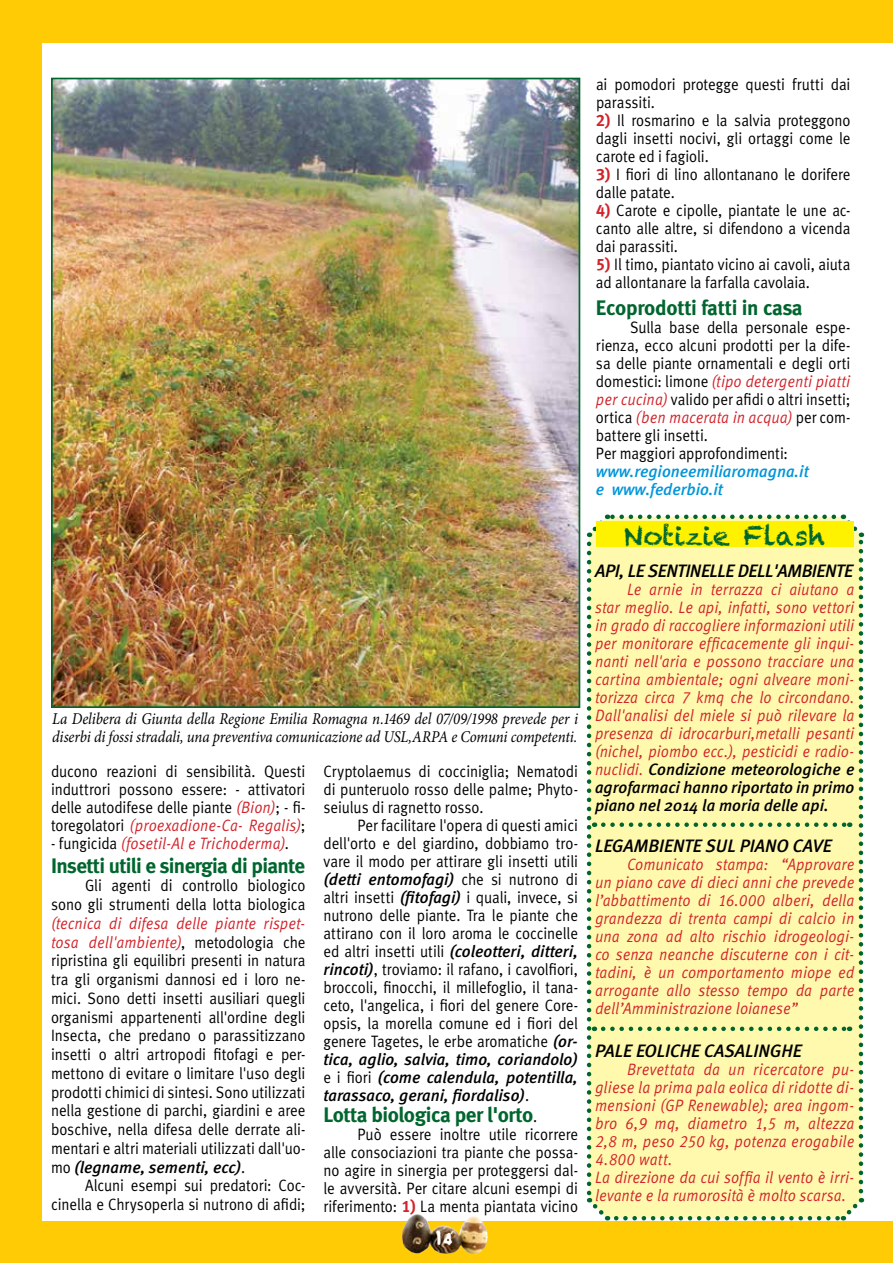
<style>
.page{position:relative;width:893px;height:1263px;background:#ffcb05}
.page>*{position:absolute;margin:0;border:0;box-sizing:border-box;transform-origin:0 0}
.t1{font:27px "Chalkduster";color:#00652e}
.t2{font:21px "Meta Bold CE";letter-spacing:-.025em;color:#00652e}
.t3{font:21px "Fur Extra Rounded";color:#fff}
.t4{font:italic 500 18px "Meta";color:#000}
.t5{font:italic 500 18px "Meta";letter-spacing:-.02em;color:#000}
.t6{font:16.5px/18px "Meta Normal";letter-spacing:-.005em;color:#000;text-align:justify;scale:.9 1}
.t7{font:16.5px/18px "Meta Correspondence Itali";letter-spacing:-.005em;color:#d2232a;scale:.9 1}
.t8{font:italic 500 16.5px/18px "Meta";color:#000;text-align:justify}
.t9{font:italic 16.5px/18px "Minion Pro";letter-spacing:-.01em;color:#000;scale:.9 1}
.t10{font:italic 500 16.5px/18px "Meta";color:#0095da}
.s1{font-family:"Meta Correspondence Itali";color:#d2232a}
.s2{font-family:"Meta Normal";color:#000}
.s3{font-family:"Meta Normal";font-weight:400;font-style:normal}
.s4{font-family:"Meta";font-weight:500;font-style:italic}
.s5{font-family:"Meta Normal";font-size:16.5px;color:#000}
.s6{font-family:"Meta Correspondence";font-weight:700;color:#d2232a}
.s7{font-family:"Meta Correspondence Itali";font-weight:400;font-style:normal;color:#d2232a}
</style>
<div class="page">
<div style="left:43px;top:43px;width:850px;height:1177px;background:#fff"></div>
<img style="left:402px;top:1214px;width:32px;height:39px">
<img style="left:54px;top:81px;width:523px;height:624px">
<div style="left:51px;top:78px;width:529px;height:630px;border:2px solid #00652e"></div>
<svg style="left:586px;top:514px;width:278px;height:707px;background:#f9f5a7"></svg>
<p class="t9" style="left:52px;top:710px;width:586px">La Delibera di Giunta della Regione Emilia Romagna n.1469 del 07/09/1998 prevede per i diserbi di fossi stradali, una preventiva comunicazione ad USL,ARPA e Comuni competenti.</p>
<p class="t6" style="left:51px;top:762px;width:284px">ducono reazioni di sensibilità. Questi induttrori possono essere: - attivatori delle autodifese delle piante <span class="s1">(Bion)</span>; - fi-</p>
<p class="t7" style="left:51px;top:816px;width:284px"><span class="s2">toregolatori</span> (proexadione-Ca- Regalis)<span class="s2">;</span></p>
<p class="t7" style="left:51px;top:834px;width:266px"><span class="s2">- fungicida</span> (fosetil-Al e Trichoderma)<span class="s2">.</span></p>
<p class="t2" style="left:51px;top:852px;width:255px">Insetti utili e sinergia di piante</p>
<p class="t6" style="left:51px;top:876px;width:284px;line-height:18.8px;text-align:right">Gli agenti di controllo biologico sono gli strumenti della lotta biologica</p>
<p class="t7" style="left:51px;top:913px;width:284px;line-height:18.8px">(tecnica di difesa delle piante rispet&shy;tosa dell'ambiente)<span class="s2">, metodologia che</span></p>
<p class="t6" style="left:51px;top:951px;width:284px;line-height:18.8px">ripristina gli equilibri presenti in natura tra gli organismi dannosi ed i loro ne&shy;mici. Sono detti insetti ausiliari quegli organismi appartenenti all'ordine degli Insecta, che predano o parassitizzano insetti o altri artropodi fitofagi e per&shy;mettono di evitare o limitare l'uso degli prodotti chimici di sintesi. Sono utilizzati nella gestione di parchi, giardini e aree boschive, nella difesa delle derrate ali&shy;mentari e altri materiali utilizzati dall'uo-</p>
<p class="t8" style="left:51px;top:1158px;width:196px"><span class="s3">mo</span> (legname, sementi, ecc)<span class="s3">.</span></p>
<p class="t6" style="left:51px;top:1176px;width:284px;line-height:18.8px;text-align:right">Alcuni esempi sui predatori: Coc&shy;cinella e Chrysoperla si nutrono di afidi;</p>
<p class="t6" style="left:323px;top:761px;width:284px">Cryptolaemus di cocciniglia; Nematodi di punteruolo rosso delle palme; Phyto&shy;seiulus di ragnetto rosso.</p>
<p class="t6" style="left:323px;top:815px;width:284px;text-indent:34px">Per facilitare l'opera di questi amici dell'orto e del giardino, dobbiamo tro&shy;vare il modo per attirare gli insetti utili</p>
<p class="t8" style="left:323px;top:869px;width:256px">(detti entomofagi) <span class="s3">che si nutrono di</span></p>
<p class="t6" style="left:323px;top:887px;width:284px">altri insetti <span class="s4">(fitofagi)</span> i quali, invece, si nutrono delle piante. Tra le piante che attirano con il loro aroma le coccinelle</p>
<p class="t8" style="left:323px;top:941px;width:256px"><span class="s3">ed altri insetti utili</span> (coleotteri, ditteri,</p>
<p class="t6" style="left:323px;top:959px;width:284px"><span class="s4">rincoti)</span>, troviamo: il rafano, i cavolfiori, broccoli, finocchi, il millefoglio, il tana&shy;ceto, l'angelica, i fiori del genere Core&shy;opsis, la morella comune ed i fiori del genere Tagetes, le erbe aromatiche <span class="s4">(or-</span></p>
<p class="t8" style="left:323px;top:1049px;width:256px">tica, aglio, salvia, timo, coriandolo) <span class="s3">e i fiori</span> (come calendula, potentilla, tarassaco, gerani, fiordaliso)<span class="s3">.</span></p>
<p class="t2" style="left:323px;top:1101px;width:215px">Lotta biologica per l'orto<span class="s5">.</span></p>
<p class="t6" style="left:323px;top:1124px;width:284px;text-indent:34px">Può essere inoltre utile ricorrere alle consociazioni tra piante che possa&shy;no agire in sinergia per proteggersi dal&shy;le avversità. Per citare alcuni esempi di riferimento: <span class="s6">1)</span> La menta piantata vicino</p>
<p class="t3" style="left:435px;top:1227px;width:21px">14</p>
<p class="t6" style="left:596px;top:75px;width:284px">ai pomodori protegge questi frutti dai parassiti.</p>
<p class="t6" style="left:596px;top:111px;width:284px"><span class="s6">2)</span> Il rosmarino e la salvia proteggono dagli insetti nocivi, gli ortaggi come le carote ed i fagioli.</p>
<p class="t6" style="left:596px;top:165px;width:284px"><span class="s6">3)</span> I fiori di lino allontanano le dorifere dalle patate.</p>
<p class="t6" style="left:596px;top:201px;width:284px"><span class="s6">4)</span> Carote e cipolle, piantate le une ac&shy;canto alle altre, si difendono a vicenda dai parassiti.</p>
<p class="t6" style="left:596px;top:255px;width:284px"><span class="s6">5)</span> Il timo, piantato vicino ai cavoli, aiuta ad allontanare la farfalla cavolaia.</p>
<p class="t2" style="left:596px;top:294px;width:208px">Ecoprodotti fatti in casa</p>
<p class="t6" style="left:596px;top:318px;width:284px;text-indent:34px">Sulla base della personale espe&shy;rienza, ecco alcuni prodotti per la dife&shy;sa delle piante ornamentali e degli orti</p>
<p class="t7" style="left:596px;top:372px;width:284px"><span class="s2">domestici: limone</span> (tipo detergenti piatti</p>
<p class="t6" style="left:596px;top:390px;width:284px"><span class="s1">per cucina)</span> valido per afidi o altri insetti;</p>
<p class="t7" style="left:596px;top:408px;width:284px"><span class="s2">ortica</span> (ben macerata in acqua) <span class="s2">per com-</span></p>
<p class="t6" style="left:596px;top:426px;width:215px">battere gli insetti.<br>Per maggiori approfondimenti:</p>
<p class="t10" style="left:596px;top:462px;width:214px">www.regioneemiliaromagna.it e www.federbio.it</p>
<h1 class="t1" style="left:624px;top:520px;width:203px">Notizie Flash</h1>
<p class="t5" style="left:595px;top:560px;width:259px">API, LE SENTINELLE DELL'AMBIENTE</p>
<p class="t7" style="left:595px;top:580px;width:290px;text-align:justify;text-indent:32px">Le arnie in terrazza ci aiutano a star meglio. Le api, infatti, sono vettori in grado di raccogliere informazioni utili per monitorare efficacemente gli inqui&shy;nanti nell'aria e possono tracciare una cartina ambientale; ogni alveare moni&shy;torizza circa 7 kmq che lo circondano.<br>Dall'analisi del miele si può rilevare la presenza di idrocarburi,metalli pesanti (nichel, piombo ecc.), pesticidi e radio-</p>
<p class="t8" style="left:595px;top:760px;width:261px"><span class="s7">nuclidi.</span> Condizione meteorologiche e agrofarmaci hanno riportato in primo piano nel 2014 la moria delle api.</p>
<p class="t4" style="left:595px;top:835px;width:238px">LEGAMBIENTE SUL PIANO CAVE</p>
<p class="t7" style="left:595px;top:855px;width:290px;text-align:justify;text-indent:32px">Comunicato stampa: “Approvare un piano cave di dieci anni che prevede l’abbattimento di 16.000 alberi, della grandezza di trenta campi di calcio in una zona ad alto rischio idrogeologi&shy;co senza neanche discuterne con i cit&shy;tadini, è un comportamento miope ed arrogante allo stesso tempo da parte dell’Amministrazione loianese”</p>
<p class="t4" style="left:595px;top:1040px;width:208px">PALE EOLICHE CASALINGHE</p>
<p class="t7" style="left:595px;top:1060px;width:290px;text-indent:32px">Brevettata da un ricercatore pu&shy;gliese la prima pala eolica di ridotte di&shy;mensioni (GP Renewable); area ingom&shy;bro 6,9 mq, diametro 1,5 m, altezza 2,8 m, peso 250 kg, potenza erogabile 4.800 watt.<br>La direzione da cui soffia il vento è irri&shy;levante e la rumorosità è molto scarsa.</p>
</div>
